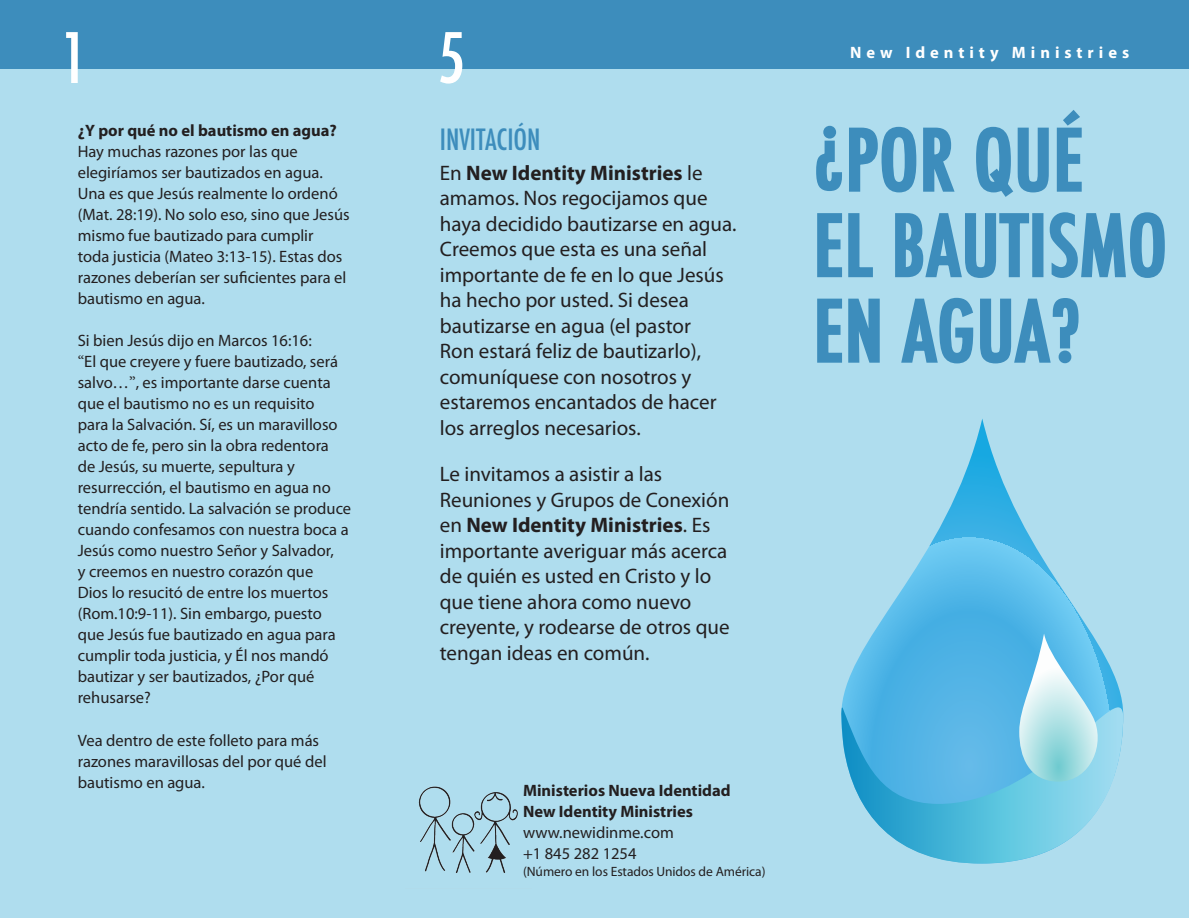
<style>
.page{position:relative;width:1189px;height:918px;background:#fff}
.page>*{position:absolute;margin:0;border:0;box-sizing:border-box;transform-origin:0 0}
.t1{font:500 condensed 81px/85.5px "Futura";letter-spacing:.02em;color:#3d8dbc}
.Number{font:500 condensed 67.5px "Futura";color:#fff}
.HD-B{font:500 condensed 28.5px "Futura";color:#3d8dbc}
.Body-text-large{font:21px/25.5px "Myriad Pro";color:#231f20}
.Body-text{font:16.5px/21px "Myriad Pro";color:#231f20}
.NewID_name{font:700 16.5px "Myriad Pro";color:#231f20}
.NewID_url{font:16.5px "Myriad Pro";color:#231f20}
.Body-text-2{font:700 16.5px "Myriad Pro";letter-spacing:.3em;color:#fff}
.NewID_small{font:13.5px "Myriad Pro";letter-spacing:-.005em;color:#231f20}
.s1{font-weight:700}
.s2{font-family:"Minion Pro"}
</style>
<div class="page">
<div style="left:0;top:0;width:1188px;height:918px;background:#afddee"></div>
<div style="left:0;top:0;width:1188px;height:69px;background:#3d8dbc"></div>
<img style="left:418px;top:786px;width:100px;height:87px">
<svg style="left:843px;top:436px;width:279px;height:262px"></svg>
<svg style="left:841px;top:698px;width:281px;height:166px"></svg>
<svg style="left:1018px;top:634px;width:87px;height:148px"></svg>
<svg style="left:816px;top:110px;width:349px;height:326px"></svg>
<p class="Number" style="left:60px;top:15px;width:29px">1</p>
<p class="Number" style="left:437px;top:15px;width:29px">5</p>
<p class="Body-text" style="left:78px;top:120px;width:273px"><span class="s1">¿Y por qué no el bautismo en agua?<br></span>Hay muchas razones por las que elegiríamos ser bautizados en agua.<br>Una es que Jesús realmente lo ordenó (Mat. 28:19). No solo eso, sino que Jesús mismo fue bautizado para cumplir<br>toda justicia (Mateo 3:13-15). Estas dos razones deberían ser suficientes para el bautismo en agua.</p>
<p class="Body-text" style="left:78px;top:330px;width:275px">Si bien Jesús dijo en Marcos 16:16:<br><span class="s2">“</span>El que creyere y fuere bautizado, será salvo…<span class="s2">”</span>, es importante darse cuenta que el bautismo no es un requisito<br>para la Salvación. Sí, es un maravilloso acto de fe, pero sin la obra redentora<br>de Jesús, su muerte, sepultura y resurrección, el bautismo en agua no tendría sentido. La salvación se produce cuando confesamos con nuestra boca a Jesús como nuestro Señor y Salvador,<br>y creemos en nuestro corazón que<br>Dios lo resucitó de entre los muertos (Rom.10:9-11). Sin embargo, puesto que Jesús fue bautizado en agua para cumplir toda justicia, y Él nos mandó bautizar y ser bautizados, ¿Por qué rehusarse?</p>
<p class="Body-text" style="left:78px;top:730px;width:250px">Vea dentro de este folleto para más razones maravillosas del por qué del bautismo en agua.</p>
<p class="HD-B" style="left:440px;top:121px;width:102px">INVITACIÓN</p>
<p class="Body-text-large" style="left:440px;top:160px;width:298px">En <span class="s1">New Identity Ministries</span> le amamos. Nos regocijamos que haya decidido bautizarse en agua.<br>Creemos que esta es una señal importante de fe en lo que Jesús ha hecho por usted. Si desea bautizarse en agua (el pastor<br>Ron estará feliz de bautizarlo), comuníquese con nosotros y estaremos encantados de hacer los arreglos necesarios.</p>
<p class="Body-text-large" style="left:440px;top:462px;width:291px">Le invitamos a asistir a las<br>Reuniones y Grupos de Conexión en <span class="s1">New Identity Ministries</span>. Es importante averiguar más acerca de quién es usted en Cristo y lo que tiene ahora como nuevo creyente, y rodearse de otros que tengan ideas en común.</p>
<p class="NewID_name" style="left:523px;top:780px;width:209px">Ministerios Nueva Identidad</p>
<p class="NewID_name" style="left:523px;top:801px;width:171px">New Identity Ministries</p>
<p class="NewID_url" style="left:523px;top:824px;width:152px">www.newidinme.com</p>
<p class="NewID_url" style="left:523px;top:845px;width:115px">+1 845 282 1254</p>
<p class="NewID_small" style="left:523px;top:864px;width:244px">(Número en los Estados Unidos de América)</p>
<p class="Body-text-2" style="left:850px;top:42px;width:280px">New Identity Ministries</p>
<p class="t1" style="left:813px;top:118px;width:270px">¿POR QUÉ</p>
<p class="t1" style="left:813px;top:203px;width:354px">EL BAUTISMO<br>EN AGUA?</p>
</div>
